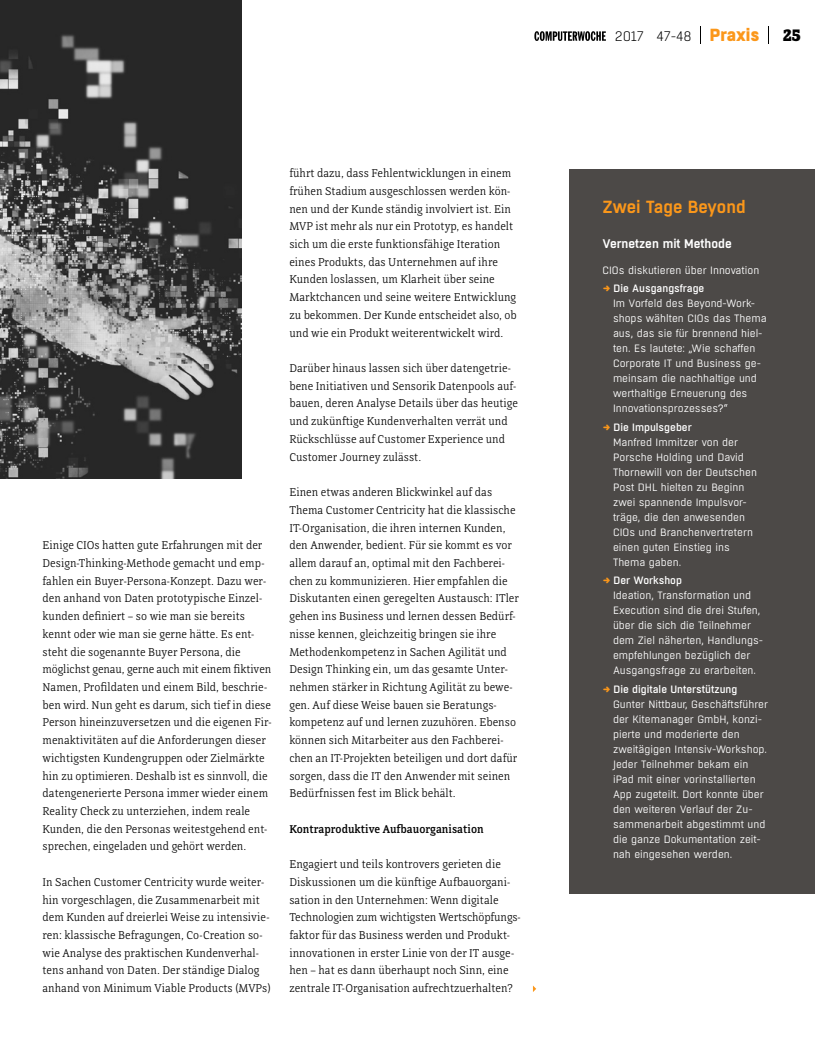
<style>
.page{position:relative;width:815px;height:1063px;background:#fff}
.page>*{position:absolute;margin:0;border:0;box-sizing:border-box;transform-origin:0 0}
.K_Head_0_bunt{font:600 17.5px "Boxed";color:#fb971a}
.t1{font:800 17.5px "Directa Serif";color:#000}
.t2{font:300 13.75px "Boxed";color:#000}
.K_Head_1_weiß{font:600 12.5px "Boxed";color:#fff}
._1_Fließ{font:300 11.88px/17.8px "Directa Serif";color:#000}
._1_Zwiti__subtitle{font:500 11.88px "Directa Serif";color:#000}
.K_Fließ_weiß{font:10.62px/15px "Boxed";color:#fff}
.K_Fließ_weiß-2{font:500 10.62px "Boxed";color:#fff}
.s1{font-weight:800;font-size:17.5px;color:#fb971a}
</style>
<div class="page">
<svg style="left:534px;top:31px;width:72px;height:10px"></svg>
<svg style="left:700px;top:26px;width:1px;height:18px"></svg>
<svg style="left:768px;top:26px;width:1px;height:18px"></svg>
<img style="left:0;top:0;width:242px;height:478px">
<svg style="left:533px;top:986px;width:3px;height:6px"></svg>
<div style="left:569px;top:169px;width:246px;height:725px;background:#4c4947"></div>
<p class="_1_Fließ" style="left:43px;top:536px;width:231px">Einige CIOs hatten gute Erfahrungen mit der Design-Thinking-Methode gemacht und emp&shy;fahlen ein Buyer-Persona-Konzept. Dazu wer&shy;den anhand von Daten prototypische Einzel&shy;kunden definiert – so wie man sie bereits kennt oder wie man sie gerne hätte. Es ent&shy;steht die sogenannte Buyer Persona, die möglichst genau, gerne auch mit einem fiktiven Namen, Profildaten und einem Bild, beschrie&shy;ben wird. Nun geht es darum, sich tief in diese Person hineinzuversetzen und die eigenen Fir&shy;menaktivitäten auf die Anforderungen dieser wichtigsten Kundengruppen oder Zielmärkte hin zu optimieren. Deshalb ist es sinnvoll, die datengenerierte Persona immer wieder einem Reality Check zu unterziehen, indem reale Kunden, die den Personas weitestgehend ent&shy;sprechen, eingeladen und gehört werden.</p>
<p class="_1_Fließ" style="left:43px;top:873px;width:230px">In Sachen Customer Centricity wurde weiter&shy;hin vorgeschlagen, die Zusammenarbeit mit dem Kunden auf dreierlei Weise zu intensivie&shy;ren: klassische Befragungen, Co-Creation so&shy;wie Analyse des praktischen Kundenverhal&shy;tens anhand von Daten. Der ständige Dialog anhand von Minimum Viable Products (MVPs)</p>
<p class="_1_Fließ" style="left:289px;top:164px;width:229px">führt dazu, dass Fehlentwicklungen in einem frühen Stadium ausgeschlossen werden kön&shy;nen und der Kunde ständig involviert ist. Ein MVP ist mehr als nur ein Prototyp, es handelt sich um die erste funktionsfähige Iteration eines Produkts, das Unternehmen auf ihre Kunden loslassen, um Klarheit über seine Marktchancen und seine weitere Entwicklung zu bekommen. Der Kunde entscheidet also, ob und wie ein Produkt weiterentwickelt wird.</p>
<p class="_1_Fließ" style="left:289px;top:359px;width:230px">Darüber hinaus lassen sich über datengetrie&shy;bene Initiativen und Sensorik Datenpools auf&shy;bauen, deren Analyse Details über das heutige und zukünftige Kundenverhalten verrät und Rückschlüsse auf Customer Experience und Customer Journey zulässt.</p>
<p class="_1_Fließ" style="left:289px;top:483px;width:231px">Einen etwas anderen Blickwinkel auf das Thema Customer Centricity hat die klassische IT-Organisation, die ihren internen Kunden, den Anwender, bedient. Für sie kommt es vor allem darauf an, optimal mit den Fachberei&shy;chen zu kommunizieren. Hier empfahlen die Diskutanten einen geregelten Austausch: ITler gehen ins Business und lernen dessen Bedürf&shy;nisse kennen, gleichzeitig bringen sie ihre Methodenkompetenz in Sachen Agilität und Design Thinking ein, um das gesamte Unter&shy;nehmen stärker in Richtung Agilität zu bewe&shy;gen. Auf diese Weise bauen sie Beratungs&shy;kompetenz auf und lernen zuzuhören. Ebenso können sich Mitarbeiter aus den Fachberei&shy;chen an IT-Projekten beteiligen und dort dafür sorgen, dass die IT den Anwender mit seinen Bedürfnissen fest im Blick behält.</p>
<p class="_1_Zwiti__subtitle" style="left:289px;top:821px;width:196px">Kontraproduktive Aufbauorganisation</p>
<p class="_1_Fließ" style="left:289px;top:855px;width:233px">Engagiert und teils kontrovers gerieten die Diskussionen um die künftige Aufbauorgani&shy;sation in den Unternehmen: Wenn digitale Technologien zum wichtigsten Wertschöpfungs&shy;faktor für das Business werden und Produkt&shy;innovationen in erster Linie von der IT ausge&shy;hen – hat es dann überhaupt noch Sinn, eine zentrale IT-Organisation aufrechtzuerhalten?</p>
<p class="t2" style="left:615px;top:27px;width:146px">2017 47-48 <span class="s1">Praxis</span></p>
<p class="t1" style="left:783px;top:24px;width:19px">25</p>
<p class="K_Head_0_bunt" style="left:602px;top:195px;width:145px">Zwei Tage Beyond</p>
<p class="K_Head_1_weiß" style="left:602px;top:235px;width:131px">Vernetzen mit Methode</p>
<p class="K_Fließ_weiß" style="left:602px;top:263px;width:158px">CIOs diskutieren über Innovation</p>
<p class="K_Fließ_weiß-2" style="left:614px;top:282px;width:92px">Die Ausgangsfrage</p>
<p class="K_Fließ_weiß" style="left:613px;top:296px;width:155px">Im Vorfeld des Beyond-Work&shy;shops wählten CIOs das Thema aus, das sie für brennend hiel&shy;ten. Es lautete: „Wie schaffen<br>Corporate IT und Business ge&shy;meinsam die nachhaltige und werthaltige Erneuerung des<br>Innovationsprozesses?“</p>
<p class="K_Fließ_weiß-2" style="left:614px;top:420px;width:80px">Die Impulsgeber</p>
<p class="K_Fließ_weiß" style="left:613px;top:435px;width:145px">Manfred Immitzer von der<br>Porsche Holding und David<br>Thornewill von der Deutschen<br>Post DHL hielten zu Beginn zwei spannende Impulsvor&shy;träge, die den anwesenden<br>CIOs und Branchenvertretern einen guten Einstieg ins<br>Thema gaben.</p>
<p class="K_Fließ_weiß-2" style="left:614px;top:574px;width:70px">Der Workshop</p>
<p class="K_Fließ_weiß" style="left:613px;top:588px;width:152px">Ideation, Transformation und<br>Execution sind die drei Stufen, über die sich die Teilnehmer dem Ziel näherten, Handlungs&shy;empfehlungen bezüglich der<br>Ausgangsfrage zu erarbeiten.</p>
<p class="K_Fließ_weiß-2" style="left:614px;top:682px;width:125px">Die digitale Unterstützung</p>
<p class="K_Fließ_weiß" style="left:613px;top:697px;width:157px">Gunter Nittbaur, Geschäftsführer der Kitemanager GmbH, konzi&shy;pierte und moderierte den zweitägigen Intensiv-Workshop.<br>Jeder Teilnehmer bekam ein iPad mit einer vorinstallierten<br>App zugeteilt. Dort konnte über den weiteren Verlauf der Zu&shy;sammenarbeit abgestimmt und die ganze Dokumentation zeit&shy;nah eingesehen werden.</p>
</div>
